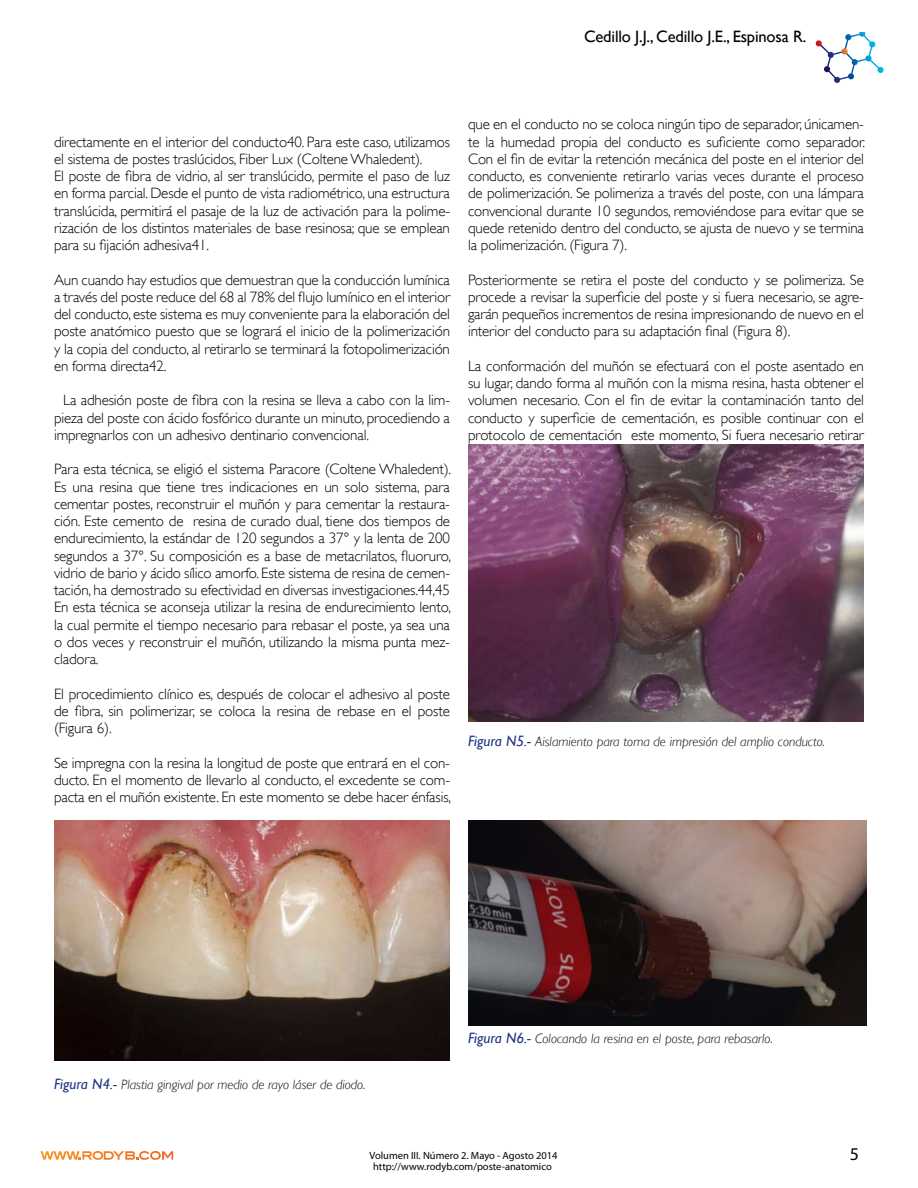
<style>
.page{position:relative;width:918px;height:1188px;background:#fff}
.page>*{position:absolute;margin:0;border:0;box-sizing:border-box;transform-origin:0 0}
.t1{font:18px "Myriad Pro";color:#000}
.t2{font:16.5px "Gill Sans";letter-spacing:-.01em;color:#000}
.t3{font:300 15px/17.2px "Gill Sans";letter-spacing:-.01em;color:#000;text-align:justify}
.t4{font:italic 300 13.5px "Gill Sans";color:#000}
.t5{font:10.5px/10.8px "Myriad Pro";color:#000;text-align:center}
.s1{font-weight:400;font-size:15px;color:#1d3384}
</style>
<div class="page">
<svg style="left:815px;top:32px;width:69px;height:51px"></svg>
<svg style="left:41px;top:1151px;width:132px;height:9px"></svg>
<img style="left:54px;top:821px;width:396px;height:239px">
<img style="left:468px;top:445px;width:396px;height:277px">
<img style="left:468px;top:821px;width:398px;height:205px">
<p class="t2" style="left:584px;top:27px;width:224px">Cedillo J.J., Cedillo J.E., Espinosa R.</p>
<p class="t3" style="left:54px;top:133px;width:398px;text-align:left">directamente en el interior del conducto40. Para este caso, utilizamos el sistema de postes traslúcidos, Fiber Lux (Coltene Whaledent).<br>El poste de fibra de vidrio, al ser translúcido, permite el paso de luz en forma parcial. Desde el punto de vista radiométrico, una estructura translúcida, permitirá el pasaje de la luz de activación para la polime&shy;rización de los distintos materiales de base resinosa; que se emplean para su fijación adhesiva41.</p>
<p class="t3" style="left:54px;top:271px;width:398px">Aun cuando hay estudios que demuestran que la conducción lumínica a través del poste reduce del 68 al 78% del flujo lumínico en el interior del conducto, este sistema es muy conveniente para la elaboración del poste anatómico puesto que se logrará el inicio de la polimerización y la copia del conducto, al retirarlo se terminará la fotopolimerización en forma directa42.</p>
<p class="t3" style="left:54px;top:392px;width:398px;text-indent:9px">La adhesión poste de fibra con la resina se lleva a cabo con la lim&shy;pieza del poste con ácido fosfórico durante un minuto, procediendo a impregnarlos con un adhesivo dentinario convencional.</p>
<p class="t3" style="left:54px;top:461px;width:399px">Para esta técnica, se eligió el sistema Paracore (Coltene Whaledent).<br>Es una resina que tiene tres indicaciones en un solo sistema, para cementar postes, reconstruir el muñón y para cementar la restaura&shy;ción. Este cemento de resina de curado dual, tiene dos tiempos de endurecimiento, la estándar de 120 segundos a 37° y la lenta de 200 segundos a 37°. Su composición es a base de metacrilatos, fluoruro, vidrio de bario y ácido sílico amorfo. Este sistema de resina de cemen&shy;tación, ha demostrado su efectividad en diversas investigaciones.44,45<br>En esta técnica se aconseja utilizar la resina de endurecimiento lento, la cual permite el tiempo necesario para rebasar el poste, ya sea una o dos veces y reconstruir el muñón, utilizando la misma punta mez&shy;cladora.</p>
<p class="t3" style="left:54px;top:685px;width:398px">El procedimiento clínico es, después de colocar el adhesivo al poste de fibra, sin polimerizar, se coloca la resina de rebase en el poste (Figura 6).</p>
<p class="t3" style="left:54px;top:754px;width:399px">Se impregna con la resina la longitud de poste que entrará en el con&shy;ducto. En el momento de llevarlo al conducto, el excedente se com&shy;pacta en el muñón existente. En este momento se debe hacer énfasis,</p>
<p class="t3" style="left:468px;top:116px;width:399px">que en el conducto no se coloca ningún tipo de separador, únicamen&shy;te la humedad propia del conducto es suficiente como separador.<br>Con el fin de evitar la retención mecánica del poste en el interior del conducto, es conveniente retirarlo varias veces durante el proceso de polimerización. Se polimeriza a través del poste, con una lámpara convencional durante 10 segundos, removiéndose para evitar que se quede retenido dentro del conducto, se ajusta de nuevo y se termina la polimerización. (Figura 7).</p>
<p class="t3" style="left:468px;top:271px;width:398px">Posteriormente se retira el poste del conducto y se polimeriza. Se procede a revisar la superficie del poste y si fuera necesario, se agre&shy;garán pequeños incrementos de resina impresionando de nuevo en el interior del conducto para su adaptación final (Figura 8).</p>
<p class="t3" style="left:468px;top:357px;width:398px">La conformación del muñón se efectuará con el poste asentado en su lugar, dando forma al muñón con la misma resina, hasta obtener el volumen necesario. Con el fin de evitar la contaminación tanto del conducto y superficie de cementación, es posible continuar con el protocolo de cementación este momento, Si fuera necesario retirar</p>
<p class="t4" style="left:468px;top:733px;width:359px"><span class="s1">Figura N5.-</span> Aislamiento para toma de impresión del amplio conducto.</p>
<p class="t4" style="left:54px;top:1076px;width:313px"><span class="s1">Figura N4.-</span> Plastia gingival por medio de rayo láser de diodo.</p>
<p class="t4" style="left:468px;top:1031px;width:306px"><span class="s1">Figura N6.-</span> Colocando la resina en el poste, para rebasarlo.</p>
<p class="t5" style="left:369px;top:1150px;width:190px">Volumen III. Número 2. Mayo - Agosto 2014 http://www.rodyb.com/poste-anatomico</p>
<p class="t1" style="left:850px;top:1143px;width:11px">5</p>
</div>
